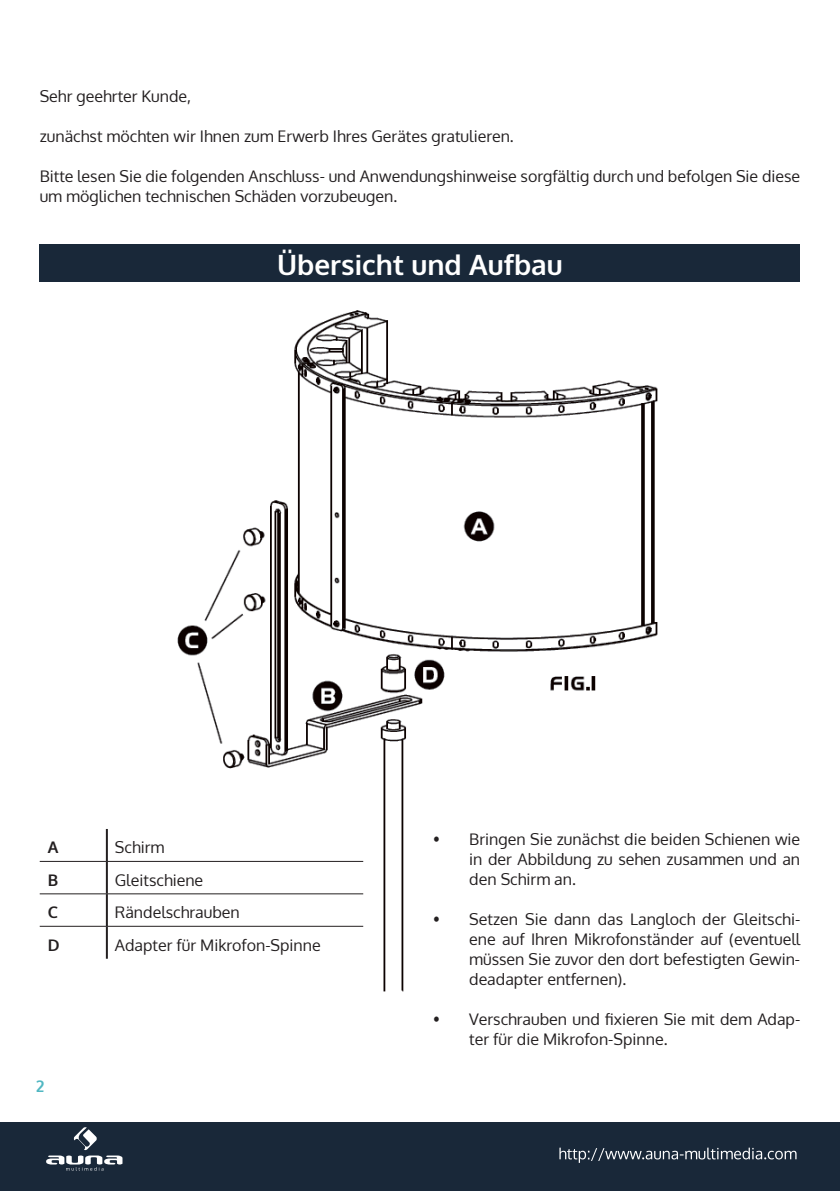
<style>
.page{position:relative;width:840px;height:1191px;background:#fff}
.page>*{position:absolute;margin:0;border:0;box-sizing:border-box;transform-origin:0 0}
.t1{font:700 28px "Oxygen";color:#fff}
.t2{font:16px/20px "Oxygen";color:#231f20}
.t3{font:700 16px "Oxygen";color:#231f20}
.t4{font:700 16px "Oxygen";color:#50b7c2}
</style>
<div class="page">
<div style="left:0;top:1123px;width:839px;height:68px;background:#192839"></div>
<svg style="left:559px;top:1147px;width:237px;height:15px"></svg>
<svg style="left:46px;top:1127px;width:76px;height:43px"></svg>
<div style="left:40px;top:245px;width:759px;height:37px;background:#192839"></div>
<img style="left:170px;top:310px;width:488px;height:682px">
<hr style="left:106px;top:829px;width:2px;height:32px;background:#231f20">
<hr style="left:106px;top:861px;width:2px;height:32px;background:#231f20">
<hr style="left:106px;top:894px;width:2px;height:32px;background:#231f20">
<hr style="left:106px;top:926px;width:2px;height:32px;background:#231f20">
<hr style="left:40px;top:861px;width:67px;height:1px;background:#231f20">
<hr style="left:107px;top:861px;width:256px;height:1px;background:#231f20">
<hr style="left:40px;top:893px;width:67px;height:1px;background:#231f20">
<hr style="left:107px;top:893px;width:256px;height:1px;background:#231f20">
<hr style="left:40px;top:926px;width:67px;height:1px;background:#231f20">
<hr style="left:107px;top:926px;width:256px;height:1px;background:#231f20">
<p class="t2" style="left:40px;top:86px;width:153px">Sehr geehrter Kunde,</p>
<p class="t2" style="left:40px;top:126px;width:475px">zunächst möchten wir Ihnen zum Erwerb Ihres Gerätes gratulieren.</p>
<p class="t2" style="left:40px;top:166px;width:761px">Bitte lesen Sie die folgenden Anschluss- und Anwendungshinweise sorgfältig durch und befolgen Sie diese um möglichen technischen Schäden vorzubeugen.</p>
<h1 class="t1" style="left:277px;top:247px;width:287px">Übersicht und Aufbau</h1>
<p class="t3" style="left:48px;top:837px;width:12px">A</p>
<p class="t2" style="left:115px;top:837px;width:51px">Schirm</p>
<p class="t3" style="left:48px;top:870px;width:12px">B</p>
<p class="t2" style="left:115px;top:870px;width:90px">Gleitschiene</p>
<p class="t3" style="left:48px;top:902px;width:12px">C</p>
<p class="t2" style="left:115px;top:902px;width:126px">Rändelschrauben</p>
<p class="t3" style="left:48px;top:935px;width:13px">D</p>
<p class="t2" style="left:115px;top:935px;width:207px">Adapter für Mikrofon-Spinne</p>
<p class="t4" style="left:36px;top:1076px;width:10px">2</p>
<p class="t2" style="left:469px;top:829px;width:332px;text-align:justify;text-indent:-36px">• Bringen Sie zunächst die beiden Schienen wie in der Abbildung zu sehen zusammen und an den Schirm an.</p>
<p class="t2" style="left:469px;top:909px;width:332px;text-align:justify;text-indent:-36px">• Setzen Sie dann das Langloch der Gleitschi&shy;ene auf Ihren Mikrofonständer auf (eventuell müssen Sie zuvor den dort befestigten Gewin&shy;deadapter entfernen).</p>
<p class="t2" style="left:469px;top:1009px;width:332px;text-indent:-36px">• Verschrauben und fixieren Sie mit dem Adap&shy;ter für die Mikrofon-Spinne.</p>
</div>
